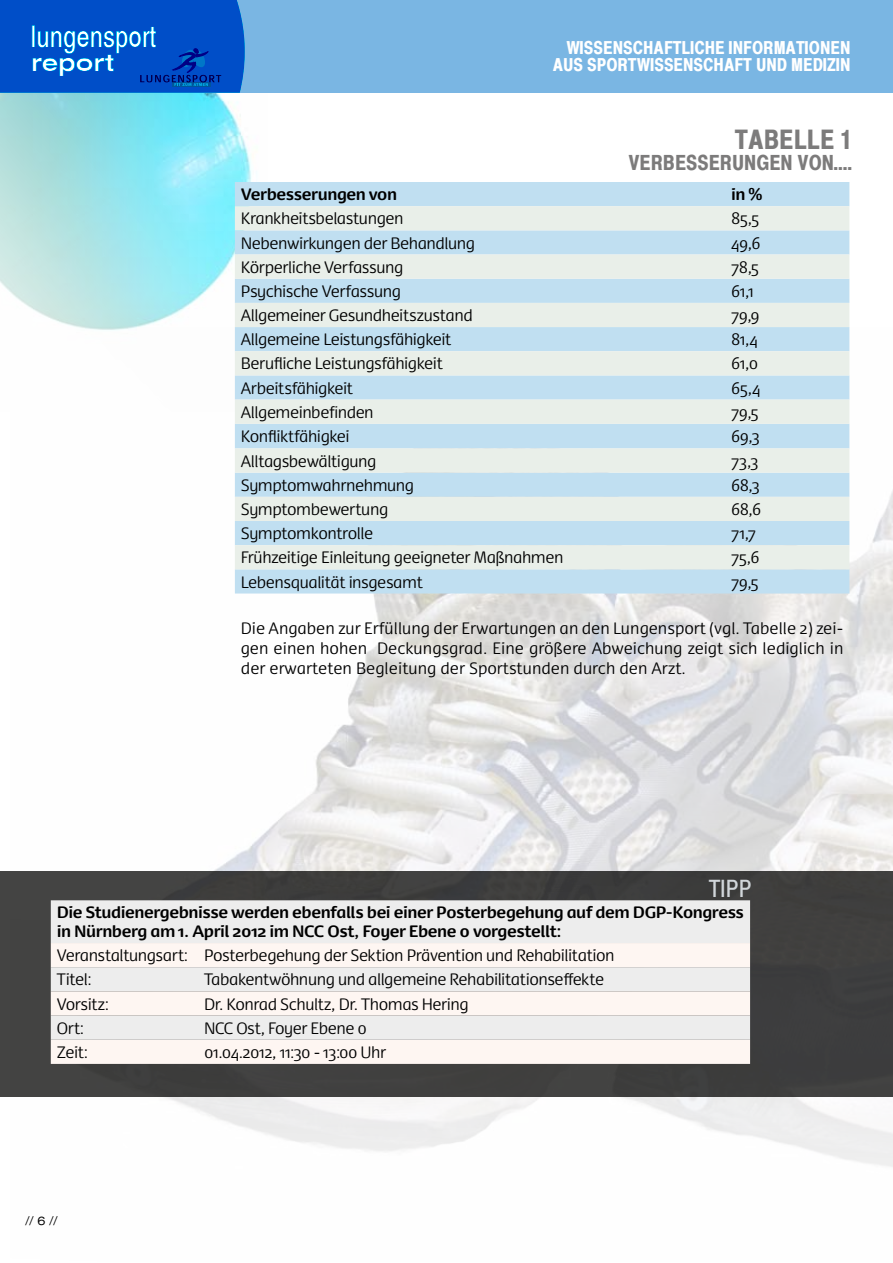
<style>
.page{position:relative;width:893px;height:1263px;background:#fff}
.page>*{position:absolute;margin:0;border:0;box-sizing:border-box;transform-origin:0 0}
.t1{font:30px "Xerox Sans Serif Narrow FC";color:#fff}
.t2{font:700 27px "Xerox Sans Serif Narrow FC";color:#7c7b7b}
.t3{font:700 24px "Xerox Sans Serif Wide FC";color:#fff}
.t4{font:24px "Xerox Sans Serif Narrow FC";color:#d1d6da}
.t5{font:700 21px "Xerox Sans Serif Narrow FC";color:#7c7b7b}
.t6{font:700 18px/16.5px "Xerox Sans Serif Narrow FC";color:#fff;text-align:right}
.t7{font:300 15.75px/20.2px "Dancer Pro";letter-spacing:-.03em;color:#000;text-align:justify}
.t8{font:700 15.75px/18.9px "Dancer Pro";letter-spacing:-.03em;color:#000}
.t9{font:12px "Xerox Sans Serif Wide FC";color:#000}
</style>
<div class="page">
<img style="left:0;top:92px;width:267px;height:236px">
<div style="left:0;top:0;width:893px;height:92px;background:#7ab6e3"></div>
<svg style="left:0;top:0;width:247px;height:95px;background:#0452c7"></svg>
<img style="left:11px;top:328px;width:882px;height:839px">
<div style="left:0;top:871px;width:893px;height:225px;background:#3c3c3b"></div>
<div style="left:235px;top:182px;width:614px;height:411px;background:#c0dff1"></div>
<svg style="left:235px;top:206px;width:614px;height:363px;background:#d6e7ec"></svg>
<div style="left:51px;top:900px;width:699px;height:43px;background:#ededed"></div>
<svg style="left:51px;top:943px;width:699px;height:121px;background:#f5f1ee"></svg>
<h1 class="t1" style="left:31px;top:19px;width:127px">lungensport</h1>
<h3 class="t3" style="left:31px;top:48px;width:85px">report</h3>
<p class="t6" style="left:553px;top:40px;width:299px">WISSENSCHAFTLICHE INFORMATIONEN<br>AUS SPORTWISSENSCHAFT UND MEDIZIN</p>
<h2 class="t2" style="left:735px;top:123px;width:119px">TABELLE 1</h2>
<h3 class="t5" style="left:628px;top:149px;width:226px">VERBESSERUNGEN VON....</h3>
<p class="t8" style="left:241px;top:184px;width:158px">Verbesserungen von</p>
<p class="t8" style="left:731px;top:184px;width:33px">in %</p>
<p class="t7" style="left:241px;top:208px;width:164px">Krankheitsbelastungen</p>
<p class="t7" style="left:731px;top:208px;width:29px">85,5</p>
<p class="t7" style="left:241px;top:232px;width:236px">Nebenwirkungen der Behandlung</p>
<p class="t7" style="left:731px;top:232px;width:31px">49,6</p>
<p class="t7" style="left:241px;top:256px;width:164px">Körperliche Verfassung</p>
<p class="t7" style="left:731px;top:256px;width:29px">78,5</p>
<p class="t7" style="left:241px;top:280px;width:162px">Psychische Verfassung</p>
<p class="t7" style="left:731px;top:280px;width:25px">61,1</p>
<p class="t7" style="left:241px;top:304px;width:233px">Allgemeiner Gesundheitszustand</p>
<p class="t7" style="left:731px;top:304px;width:30px">79,9</p>
<p class="t7" style="left:241px;top:329px;width:212px">Allgemeine Leistungsfähigkeit</p>
<p class="t7" style="left:731px;top:329px;width:29px">81,4</p>
<p class="t7" style="left:241px;top:353px;width:203px">Berufliche Leistungsfähigkeit</p>
<p class="t7" style="left:731px;top:353px;width:29px">61,0</p>
<p class="t7" style="left:241px;top:377px;width:114px">Arbeitsfähigkeit</p>
<p class="t7" style="left:731px;top:377px;width:31px">65,4</p>
<p class="t7" style="left:241px;top:401px;width:134px">Allgemeinbefinden</p>
<p class="t7" style="left:731px;top:401px;width:29px">79,5</p>
<p class="t7" style="left:241px;top:425px;width:110px">Konfliktfähigkei</p>
<p class="t7" style="left:731px;top:425px;width:30px">69,3</p>
<p class="t7" style="left:241px;top:450px;width:137px">Alltagsbewältigung</p>
<p class="t7" style="left:731px;top:450px;width:29px">73,3</p>
<p class="t7" style="left:241px;top:474px;width:175px">Symptomwahrnehmung</p>
<p class="t7" style="left:731px;top:474px;width:30px">68,3</p>
<p class="t7" style="left:241px;top:498px;width:149px">Symptombewertung</p>
<p class="t7" style="left:731px;top:498px;width:32px">68,6</p>
<p class="t7" style="left:241px;top:523px;width:134px">Symptomkontrolle</p>
<p class="t7" style="left:731px;top:523px;width:26px">71,7</p>
<p class="t7" style="left:241px;top:547px;width:324px">Frühzeitige Einleitung geeigneter Maßnahmen</p>
<p class="t7" style="left:731px;top:547px;width:30px">75,6</p>
<p class="t7" style="left:241px;top:571px;width:183px">Lebensqualität insgesamt</p>
<p class="t7" style="left:731px;top:571px;width:29px">79,5</p>
<p class="t7" style="left:241px;top:617px;width:604px">Die Angaben zur Erfüllung der Erwartungen an den Lungensport (vgl. Tabelle 2) zei&shy;gen einen hohen Deckungsgrad. Eine größere Abweichung zeigt sich lediglich in der erwarteten Begleitung der Sportstunden durch den Arzt.</p>
<h3 class="t4" style="left:709px;top:874px;width:44px">TIPP</h3>
<p class="t8" style="left:57px;top:902px;width:689px">Die Studienergebnisse werden ebenfalls bei einer Posterbegehung auf dem DGP-Kongress in Nürnberg am 1. April 2012 im NCC Ost, Foyer Ebene 0 vorgestellt:</p>
<p class="t7" style="left:57px;top:943px;width:559px;line-height:24.2px">Veranstaltungsart: Posterbegehung der Sektion Prävention und Rehabilitation<br>Titel:</p>
<p class="t7" style="left:204px;top:969px;width:402px">Tabakentwöhnung und allgemeine Rehabilitationseffekte</p>
<p class="t7" style="left:57px;top:993px;width:54px">Vorsitz:</p>
<p class="t7" style="left:204px;top:993px;width:266px">Dr. Konrad Schultz, Dr. Thomas Hering</p>
<p class="t7" style="left:57px;top:1017px;width:29px">Ort:</p>
<p class="t7" style="left:204px;top:1017px;width:164px">NCC Ost, Foyer Ebene 0</p>
<p class="t7" style="left:57px;top:1041px;width:33px">Zeit:</p>
<p class="t7" style="left:204px;top:1041px;width:183px">01.04.2012, 11:30 - 13:00 Uhr</p>
<p class="t9" style="left:26px;top:1213px;width:34px">// 6 //</p>
</div>
